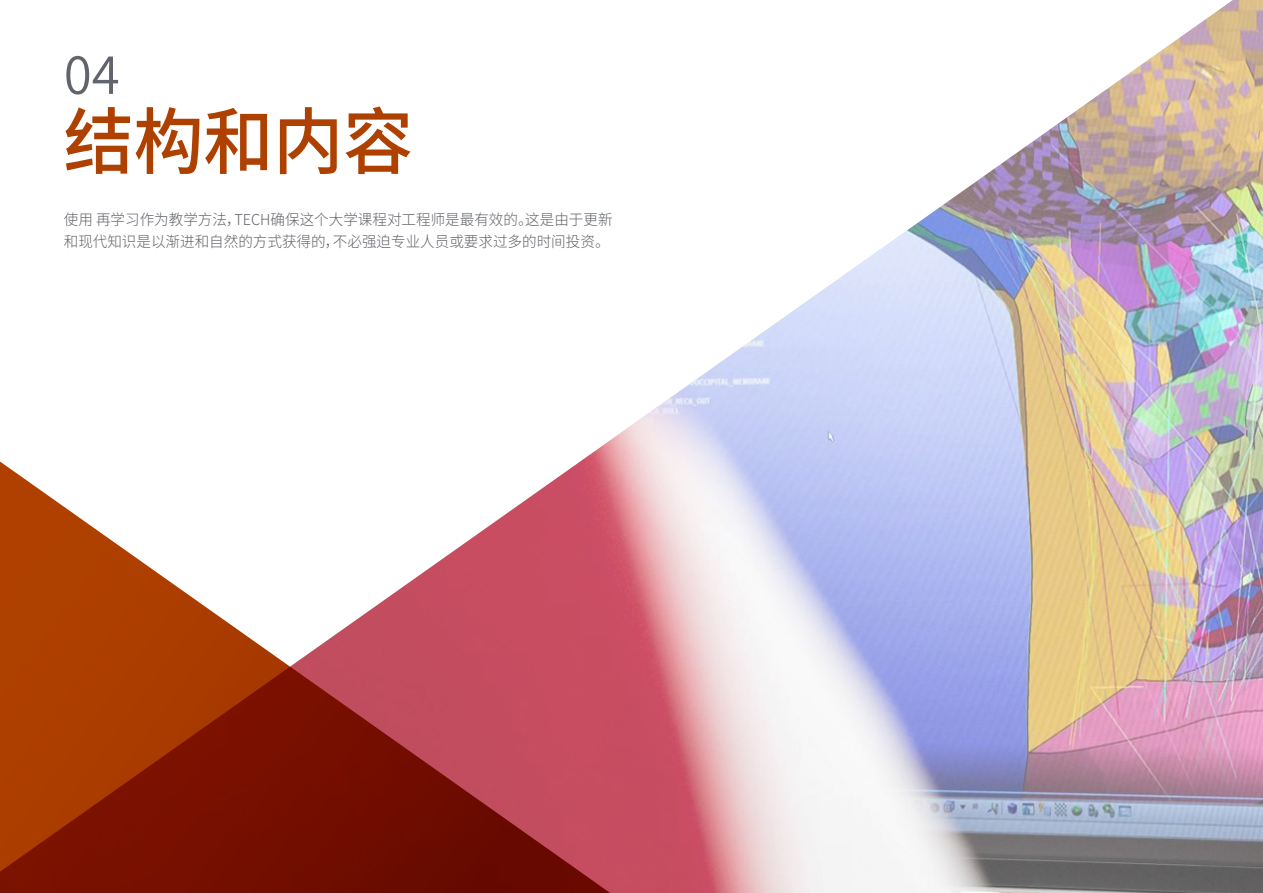
<style>
.page{position:relative;width:1263px;height:893px;background:#fff}
.page>*{position:absolute;margin:0;border:0;box-sizing:border-box;transform-origin:0 0}
.t1{font:500 72px "Source Han Sans CN";color:#ae4000}
.t2{font:52.5px "Source Han Sans CN";color:#61646a}
.t3{font:300 15px/22.5px "Source Han Sans CN";color:#61646a}
</style>
<div class="page">
<img style="left:602px;top:0;width:661px;height:893px">
<svg style="left:0;top:446px;width:640px;height:447px"></svg>
<h2 class="t2" style="left:64px;top:45px;width:57px">04</h2>
<h1 class="t1" style="left:64px;top:101px;width:351px">结构和内容</h1>
<p class="t3" style="left:64px;top:208px;width:550px">使用再学习作为教学方法，TECH确保这个大学课程对工程师是最有效的。这是由于更新和现代知识是以渐进和自然的方式获得的，不必强迫专业人员或要求过多的时间投资。</p>
</div>
